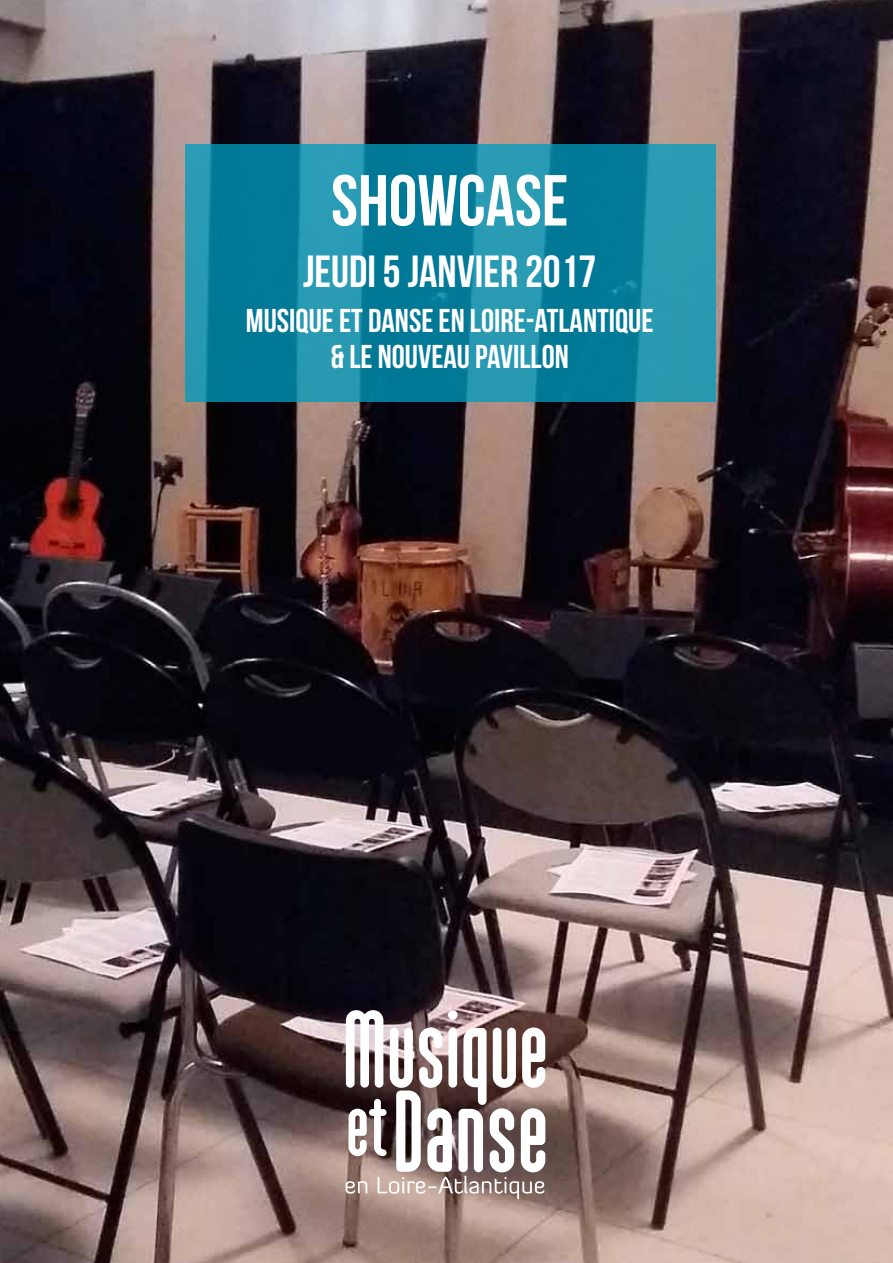
<style>
.page{position:relative;width:893px;height:1263px;background:#fff}
.page>*{position:absolute;margin:0;border:0;box-sizing:border-box;transform-origin:0 0}
.t1{font:72px "Bebas Neue";color:#fff}
.t2{font:45px "Bebas Neue";color:#fff}
.t3{font:33px/36px "Bebas Neue";color:#fff;text-align:center}
</style>
<div class="page">
<img style="left:0;top:0;width:893px;height:1263px">
<svg style="left:186px;top:144px;width:530px;height:258px;background:#1287a2"></svg>
<svg style="left:346px;top:1010px;width:199px;height:189px"></svg>
<h1 class="t1" style="left:331px;top:161px;width:239px">SHOWCASE</h1>
<h2 class="t2" style="left:303px;top:247px;width:295px">JEUDI 5 JANVIER 2017</h2>
<p class="t3" style="left:246px;top:302px;width:409px">MUSIQUE ET DANSE EN LOIRE-ATLANTIQUE &amp; LE NOUVEAU PAVILLON</p>
</div>
